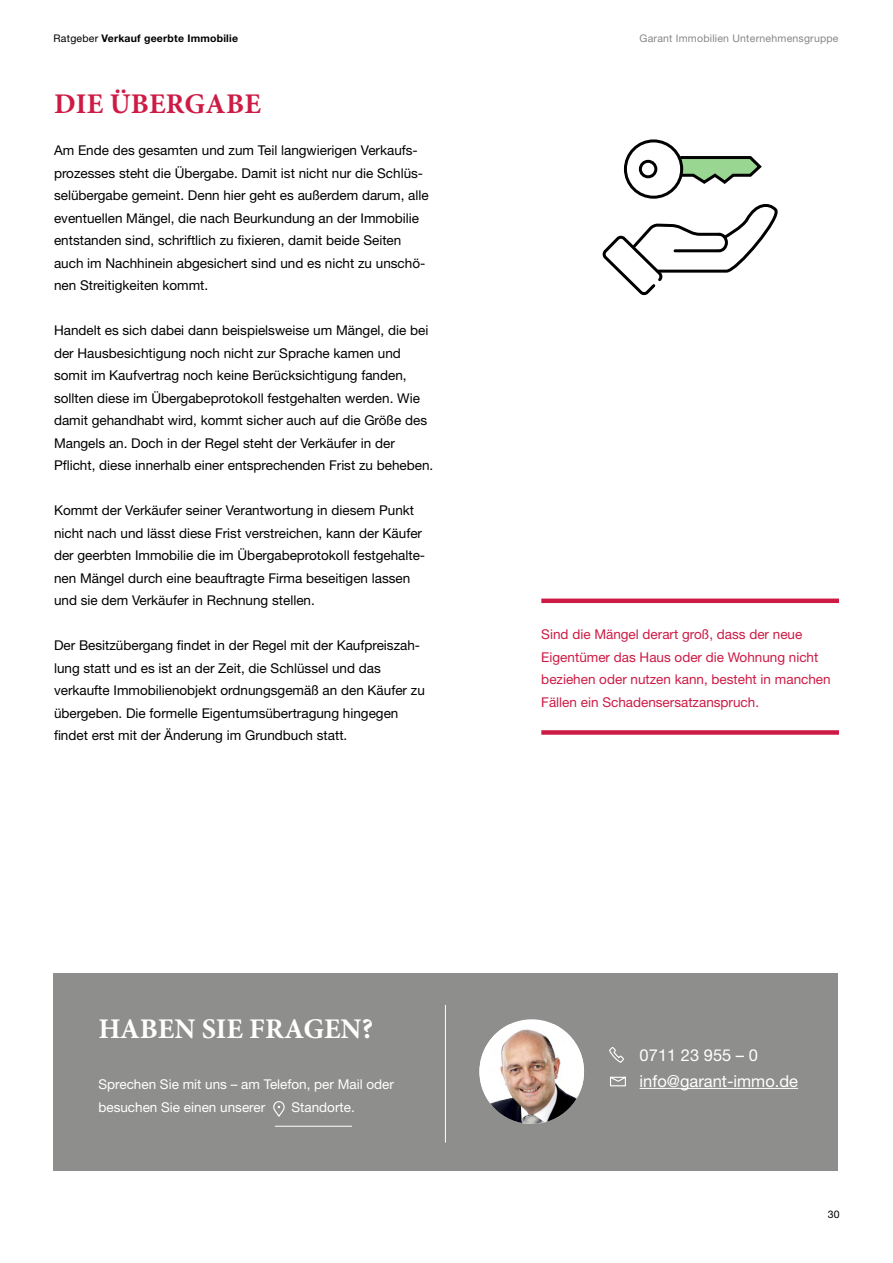
<style>
.page{position:relative;width:893px;height:1263px;background:#fff}
.page>*{position:absolute;margin:0;border:0;box-sizing:border-box;transform-origin:0 0}
.t1{font:700 28.5px "Minion Pro";color:#fff}
.t2{font:700 28.5px "Minion Pro";letter-spacing:.01em;color:#cd1b45}
.t3{font:16.5px/25.5px "Helvetica Neue LT Std";color:#fff}
.t4{font:13.5px/22.5px "Helvetica Neue LT Std";color:#000}
.t5{font:13.5px/22.5px "Helvetica Neue LT Std";color:#cd1b45}
.t6{font:13.5px/22.5px "Helvetica Neue LT Std";color:#fff}
.t7{font:10.5px "Helvetica Neue LT Std";letter-spacing:.02em;color:#878787}
.t8{font:700 10.5px "Helvetica Neue LT Std";letter-spacing:.02em;color:#000}
.t9{font:10.5px "Helvetica Neue LT Std";color:#000}
.s1{font-weight:400}
</style>
<div class="page">
<div style="left:53px;top:973px;width:785px;height:197px;background:#8e8e8d"></div>
<hr style="left:640px;top:1088px;width:158px;height:1px;background:#fff">
<hr style="left:275px;top:1126px;width:77px;height:1px;background:#fff">
<img style="left:479px;top:1024px;width:105px;height:100px">
<hr style="left:445px;top:1005px;width:1px;height:138px;background:#fff">
<svg style="left:609px;top:1047px;width:15px;height:16px"></svg>
<svg style="left:610px;top:1076px;width:16px;height:11px"></svg>
<svg style="left:273px;top:1101px;width:12px;height:16px"></svg>
<div style="left:541px;top:598px;width:298px;height:5px;background:#cd1b45"></div>
<div style="left:541px;top:730px;width:298px;height:5px;background:#cd1b45"></div>
<svg style="left:677px;top:155px;width:85px;height:31px"></svg>
<div style="left:639px;top:160px;width:18px;height:18px;border:3px solid #000;border-radius:50%"></div>
<div style="left:624px;top:139px;width:59px;height:60px;border:3px solid #000;border-radius:50%"></div>
<svg style="left:602px;top:198px;width:176px;height:98px"></svg>
<p class="t8" style="left:54px;top:31px;width:186px"><span class="s1">Ratgeber</span> Verkauf geerbte Immobilie</p>
<h1 class="t2" style="left:54px;top:84px;width:208px">DIE ÜBERGABE</h1>
<p class="t4" style="left:54px;top:139px;width:376px">Am Ende des gesamten und zum Teil langwierigen Verkaufs&shy;prozesses steht die Übergabe. Damit ist nicht nur die Schlüs&shy;selübergabe gemeint. Denn hier geht es außerdem darum, alle eventuellen Mängel, die nach Beurkundung an der Immobilie entstanden sind, schriftlich zu fixieren, damit beide Seiten auch im Nachhinein abgesichert sind und es nicht zu unschö&shy;nen Streitigkeiten kommt.</p>
<p class="t4" style="left:54px;top:319px;width:381px">Handelt es sich dabei dann beispielsweise um Mängel, die bei der Hausbesichtigung noch nicht zur Sprache kamen und somit im Kaufvertrag noch keine Berücksichtigung fanden, sollten diese im Übergabeprotokoll festgehalten werden. Wie damit gehandhabt wird, kommt sicher auch auf die Größe des Mangels an. Doch in der Regel steht der Verkäufer in der Pflicht, diese innerhalb einer entsprechenden Frist zu beheben.</p>
<p class="t4" style="left:54px;top:499px;width:373px">Kommt der Verkäufer seiner Verantwortung in diesem Punkt nicht nach und lässt diese Frist verstreichen, kann der Käufer der geerbten Immobilie die im Übergabeprotokoll festgehalte&shy;nen Mängel durch eine beauftragte Firma beseitigen lassen und sie dem Verkäufer in Rechnung stellen.</p>
<p class="t4" style="left:54px;top:634px;width:372px">Der Besitzübergang findet in der Regel mit der Kaufpreiszah&shy;lung statt und es ist an der Zeit, die Schlüssel und das verkaufte Immobilienobjekt ordnungsgemäß an den Käufer zu übergeben. Die formelle Eigentumsübertragung hingegen findet erst mit der Änderung im Grundbuch statt.</p>
<p class="t7" style="left:640px;top:32px;width:200px">Garant Immobilien Unternehmensgruppe</p>
<p class="t5" style="left:541px;top:623px;width:291px">Sind die Mängel derart groß, dass der neue Eigentümer das Haus oder die Wohnung nicht beziehen oder nutzen kann, besteht in manchen Fällen ein Schadensersatzanspruch.</p>
<h1 class="t1" style="left:98px;top:1009px;width:276px">HABEN SIE FRAGEN?</h1>
<p class="t6" style="left:98px;top:1073px;width:297px">Sprechen Sie mit uns – am Telefon, per Mail oder besuchen Sie einen unserer</p>
<p class="t6" style="left:291px;top:1095px;width:65px">Standorte.</p>
<p class="t3" style="left:640px;top:1042px;width:160px">0711 23 955 – 0 info@garant-immo.de</p>
<p class="t9" style="left:828px;top:1207px;width:13px">30</p>
</div>
